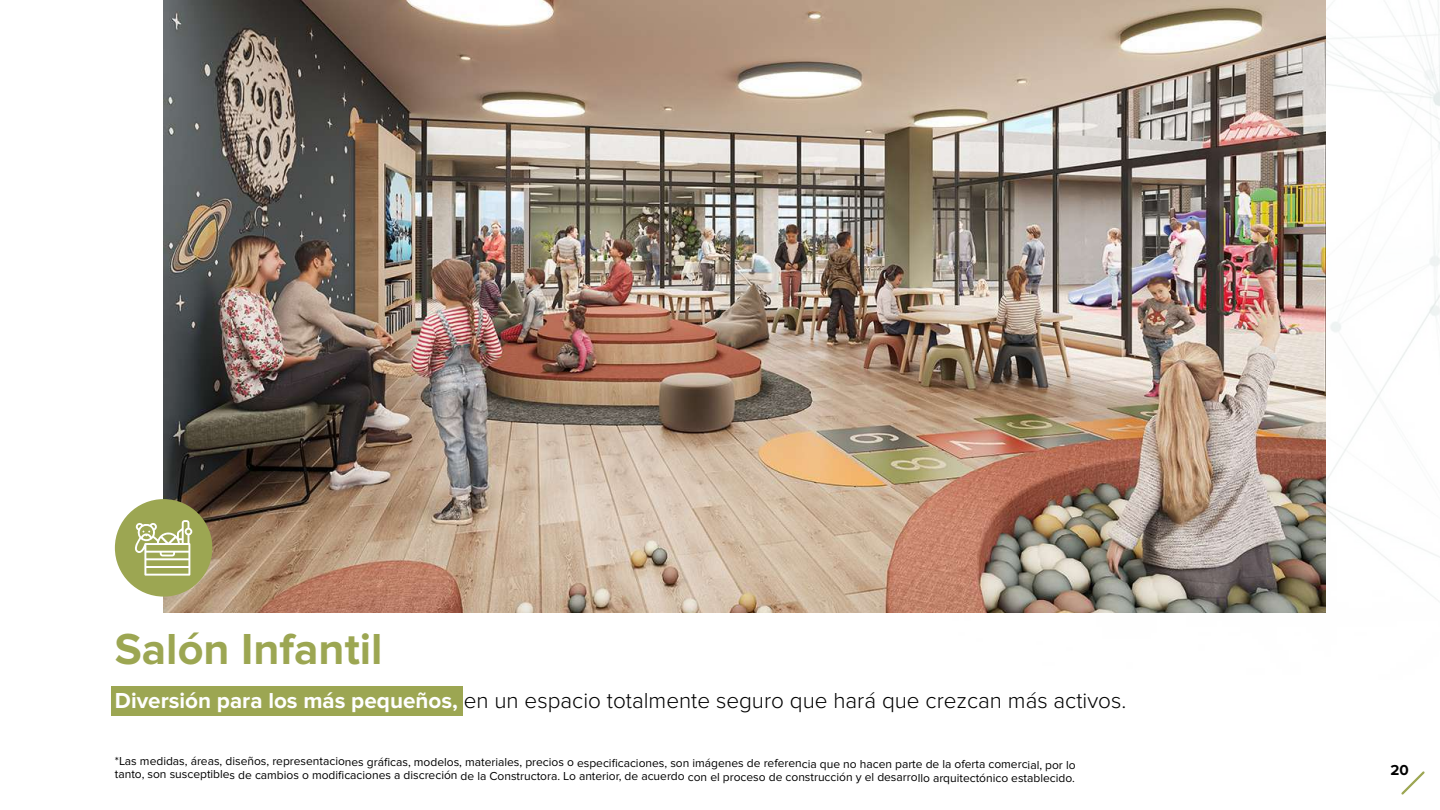
<style>
.page{position:relative;width:1440px;height:810px;background:#fff}
.page>*{position:absolute;margin:0;border:0;box-sizing:border-box;transform-origin:0 0}
.t1{font:700 45px "Proxima Nova";color:#9ca652}
.t2{font:300 22.5px "Proxima Nova";color:#000}
.t3{font:700 15px "Proxima Nova";color:#000}
.t4{font:12px/13.6px "Proxima Nova";letter-spacing:-.005em;color:#000}
.s1{font-weight:700;color:#fff}
</style>
<div class="page">
<svg style="left:1401px;top:771px;width:24px;height:24px"></svg>
<img style="left:1325px;top:0;width:115px;height:613px">
<img style="left:164px;top:0;width:1161px;height:613px">
<div style="left:111px;top:686px;width:351px;height:30px;background:#9ca652"></div>
<div style="left:115px;top:499px;width:97px;height:98px;background:#9ca652;border-radius:50%"></div>
<svg style="left:135px;top:520px;width:57px;height:56px"></svg>
<h1 class="t1" style="left:115px;top:623px;width:269px">Salón Infantil</h1>
<h2 class="t2" style="left:115px;top:684px;width:1013px"><span class="s1">Diversión para los más pequeños,</span> en un espacio totalmente seguro que hará que crezcan más activos.</h2>
<p class="t4" style="left:115px;top:756px;width:962px">*Las medidas, áreas, diseños, representaciones gráficas, modelos, materiales, precios o especificaciones, son imágenes de referencia que no hacen parte de la oferta comercial, por lo tanto, son susceptibles de cambios o modificaciones a discreción de la Constructora. Lo anterior, de acuerdo con el proceso de construcción y el desarrollo arquitectónico establecido.</p>
<p class="t3" style="left:1390px;top:762px;width:20px">20</p>
</div>
